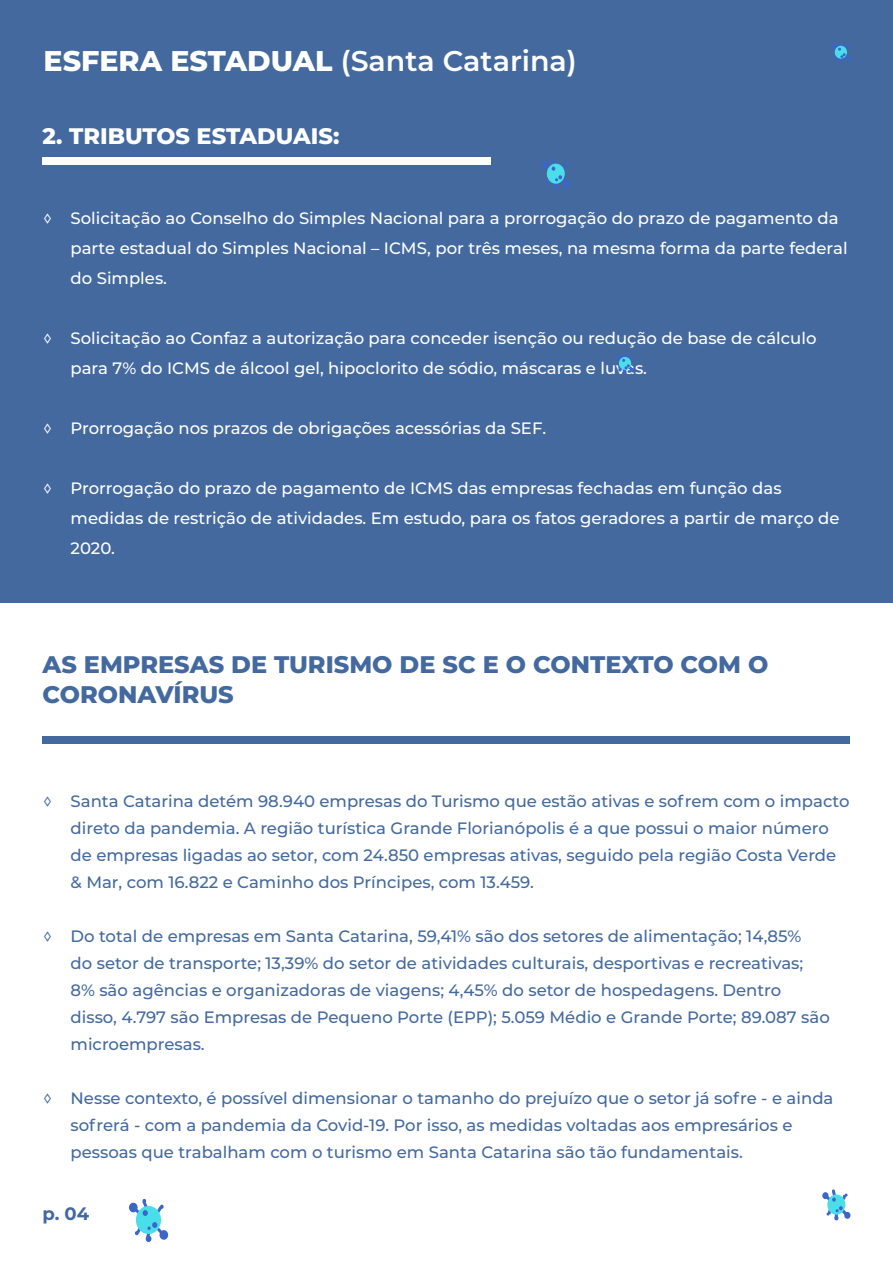
<style>
.page{position:relative;width:893px;height:1263px;background:#fff}
.page>*{position:absolute;margin:0;border:0;box-sizing:border-box;transform-origin:0 0}
.t1{font:600 28.5px "Montserrat";color:#fff}
.t2{font:800 24px/30px "Montserrat";color:#43699f}
.t3{font:800 22.5px "Montserrat";color:#fff}
.t4{font:700 18px "Montserrat";color:#43699f}
.t5{font:500 16.5px/27px "Montserrat";color:#43699f}
.t6{font:500 16.5px/30px "Montserrat";color:#fff}
.s1{font-weight:800}
</style>
<div class="page">
<div style="left:0;top:0;width:893px;height:602px;background:#43699f"></div>
<svg style="left:615px;top:354px;width:20px;height:20px"></svg>
<svg style="left:831px;top:42px;width:20px;height:20px"></svg>
<svg style="left:542px;top:158px;width:28px;height:32px"></svg>
<svg style="left:822px;top:1189px;width:29px;height:32px"></svg>
<svg style="left:130px;top:1198px;width:37px;height:44px"></svg>
<div style="left:43px;top:158px;width:448px;height:7px;background:#fff"></div>
<div style="left:43px;top:736px;width:807px;height:8px;background:#43699f"></div>
<h1 class="t1" style="left:44px;top:41px;width:535px"><span class="s1">ESFERA ESTADUAL</span> (Santa Catarina)</h1>
<h3 class="t3" style="left:43px;top:119px;width:298px">2. TRIBUTOS ESTADUAIS:</h3>
<p class="t6" style="left:71px;top:202px;width:779px;text-indent:-27px">◊ Solicitação ao Conselho do Simples Nacional para a prorrogação do prazo de pagamento da parte estadual do Simples Nacional – ICMS, por três meses, na mesma forma da parte federal do Simples.</p>
<p class="t6" style="left:71px;top:322px;width:747px;text-indent:-27px">◊ Solicitação ao Confaz a autorização para conceder isenção ou redução de base de cálculo para 7% do ICMS de álcool gel, hipoclorito de sódio, máscaras e luvas.</p>
<p class="t6" style="left:44px;top:412px;width:504px">◊ Prorrogação nos prazos de obrigações acessórias da SEF.</p>
<p class="t6" style="left:71px;top:472px;width:770px;text-indent:-27px">◊ Prorrogação do prazo de pagamento de ICMS das empresas fechadas em função das medidas de restrição de atividades. Em estudo, para os fatos geradores a partir de março de<br>2020.</p>
<h2 class="t2" style="left:43px;top:648px;width:727px">AS EMPRESAS DE TURISMO DE SC E O CONTEXTO COM O<br>CORONAVÍRUS</h2>
<p class="t5" style="left:71px;top:787px;width:780px;text-indent:-27px">◊ Santa Catarina detém 98.940 empresas do Turismo que estão ativas e sofrem com o impacto direto da pandemia. A região turística Grande Florianópolis é a que possui o maior número de empresas ligadas ao setor, com 24.850 empresas ativas, seguido pela região Costa Verde &amp; Mar, com 16.822 e Caminho dos Príncipes, com 13.459.</p>
<p class="t5" style="left:71px;top:922px;width:761px;text-indent:-27px">◊ Do total de empresas em Santa Catarina, 59,41% são dos setores de alimentação; 14,85%<br>do setor de transporte; 13,39% do setor de atividades culturais, desportivas e recreativas; 8% são agências e organizadoras de viagens; 4,45% do setor de hospedagens. Dentro disso, 4.797 são Empresas de Pequeno Porte (EPP); 5.059 Médio e Grande Porte; 89.087 são microempresas.</p>
<p class="t5" style="left:71px;top:1084px;width:764px;text-indent:-27px">◊ Nesse contexto, é possível dimensionar o tamanho do prejuízo que o setor já sofre - e ainda sofrerá - com a pandemia da Covid-19. Por isso, as medidas voltadas aos empresários e pessoas que trabalham com o turismo em Santa Catarina são tão fundamentais.</p>
<p class="t4" style="left:43px;top:1201px;width:48px">p. 04</p>
</div>
